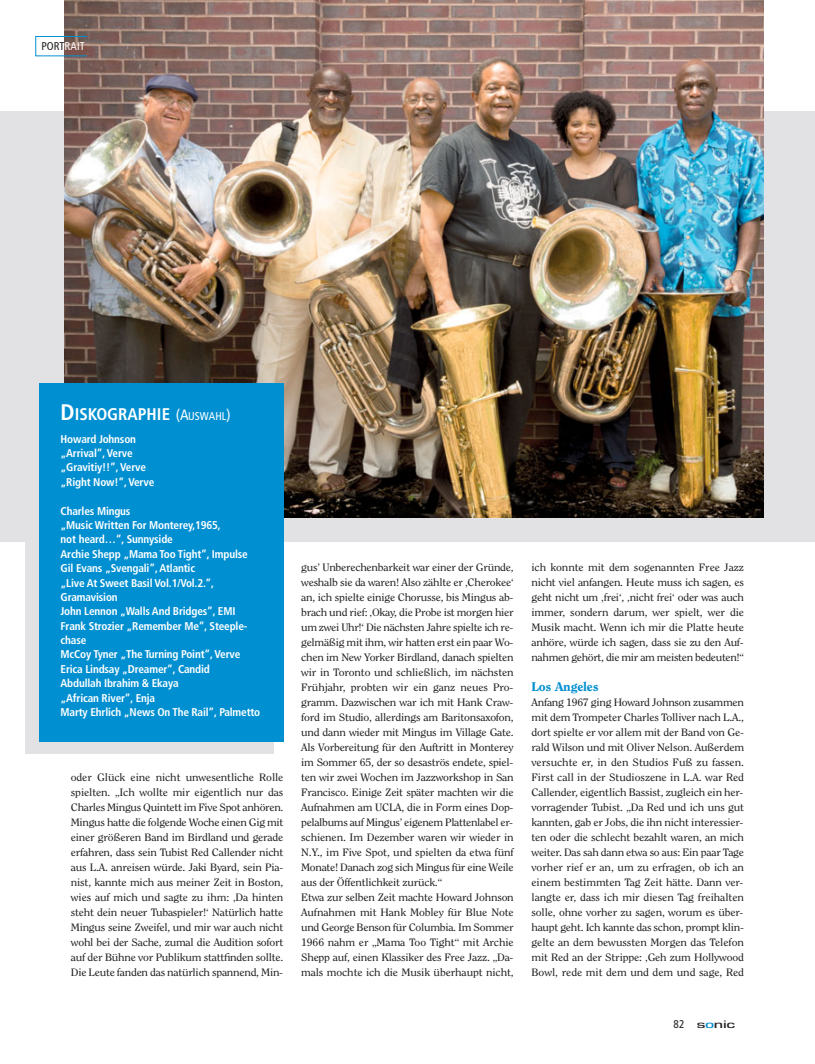
<style>
.page{position:relative;width:815px;height:1064px;background:#fff}
.page>*{position:absolute;margin:0;border:0;box-sizing:border-box;transform-origin:0 0}
.t1{font:700 condensed 16.88px "Frutiger LT Std";color:#fff}
.t2{font:800 12.5px "Clearface Std";letter-spacing:-.015em;color:#008fd1;scale:1.1 1}
.t3{font:700 condensed 11.25px/14.4px "Frutiger LT Std";letter-spacing:-.015em;color:#fff}
.t4{font:condensed 11.25px "Frutiger LT Std";letter-spacing:.01em;color:#231f20}
.t5{font:500 11.25px "Eurostile T";letter-spacing:-.02em;color:#231f20;scale:1.6 1}
.t6{font:10.62px/15px "Clearface Std";letter-spacing:-.02em;color:#231f20;text-align:justify;scale:1.1 1}
.s1{color:#fff}
.s2{font-size:22.5px}
.s3{font-weight:400;font-size:15px}
.s4{font-weight:400;font-size:11.25px}
.s5{font-family:"Frutiger LT Std";font-weight:400;font-stretch:condensed}
.s6{color:#008fd1}
</style>
<div class="page">
<div style="left:0;top:112px;width:815px;height:430px;background:#e2e2e5"></div>
<img style="left:64px;top:0;width:700px;height:518px">
<div style="left:25px;top:410px;width:248px;height:344px;background:#e2e2e5"></div>
<div style="left:39px;top:383px;width:245px;height:359px;background:#008fd1"></div>
<div style="left:35px;top:36px;width:52px;height:20px;border:1px solid #008fd1"></div>
<p class="t4" style="left:41px;top:39px;width:45px">PORT<span class="s1">RAIT</span></p>
<h1 class="t1" style="left:61px;top:405px;width:171px"><span class="s2">D</span>ISKOGRAPHIE <span class="s3">(A</span><span class="s4">USWAHL</span><span class="s3">)</span></h1>
<p class="t3" style="left:61px;top:432px;width:95px">Howard Johnson „Arrival”, Verve „Gravitiy!!”, Verve „Right Now!”, Verve</p>
<p class="t3" style="left:61px;top:504px;width:201px">Charles Mingus<br>„Music Written For Monterey,1965,<br>not heard…“, Sunnyside<br>Archie Shepp „Mama Too Tight”, Impulse<br>Gil Evans „Svengali”, Atlantic<br>„Live At Sweet Basil Vol.1/Vol.2.”,<br>Grama vision<br>John Lennon „Walls And Bridges”, EMI<br>Frank Strozier „Remember Me”, Steeple&shy;chase<br>McCoy Tyner „The Turning Point”, Verve<br>Erica Lindsay „Dreamer”, Candid<br>Abdullah Ibrahim &amp; Ekaya<br>„African River”, Enja<br>Marty Ehrlich „News On The Rail”, Palmetto</p>
<p class="t6" style="left:71px;top:770px;width:195px">oder Glück eine nicht unwesentliche Rolle spielten. „Ich wollte mir eigentlich nur das Charles Mingus Quintett im Five Spot anhören.<br>Mingus hatte die folgende Woche einen Gig mit einer größeren Band im Birdland und gerade erfahren, dass sein Tubist Red Callender nicht aus L.A. anreisen würde. Jaki Byard, sein Pia&shy;nist, kannte mich aus meiner Zeit in Boston, wies auf mich und sagte zu ihm: ‚Da hinten steht dein neuer Tubaspieler!‘ Natürlich hatte Mingus seine Zweifel, und mir war auch nicht wohl bei der Sache, zumal die Audition sofort auf der Bühne vor Publikum stattfinden sollte.<br>Die Leute fanden das natürlich spannend, Min-</p>
<p class="t6" style="left:301px;top:560px;width:195px;text-align:left">gus’ Unberechenbarkeit war einer der Gründe, weshalb sie da waren! Also zählte er ‚Cherokee‘ an, ich spielte einige Chorusse, bis Mingus ab&shy;brach und rief: ‚Okay, die Probe ist morgen hier um zwei Uhr!‘ Die nächsten Jahre spielte ich re&shy;gelmäßig mit ihm, wir hatten erst ein paar Wo&shy;chen im New Yorker Birdland, danach spielten wir in Toronto und schließlich, im nächsten Frühjahr, probten wir ein ganz neues Pro&shy;gramm. Dazwischen war ich mit Hank Craw&shy;ford im Studio, allerdings am Baritonsaxofon, und dann wieder mit Mingus im Village Gate.<br>Als Vorbereitung für den Auftritt in Monterey im Sommer 65, der so desaströs endete, spiel&shy;ten wir zwei Wochen im Jazzworkshop in San Francisco. Einige Zeit später machten wir die Aufnahmen am UCLA, die in Form eines Dop&shy;pelalbums auf Mingus’ eigenem Plattenlabel er&shy;schienen. Im Dezember waren wir wieder in N.Y., im Five Spot, und spielten da etwa fünf Monate! Danach zog sich Mingus für eine Weile aus der Öffentlichkeit zurück.“<br>Etwa zur selben Zeit machte Howard Johnson Aufnahmen mit Hank Mobley für Blue Note und George Benson für Columbia. Im Sommer 1966 nahm er „Mama Too Tight“ mit Archie Shepp auf, einen Klassiker des Free Jazz. „Da&shy;mals mochte ich die Musik überhaupt nicht,</p>
<p class="t6" style="left:531px;top:560px;width:195px">ich konnte mit dem sogenannten Free Jazz nicht viel anfangen. Heute muss ich sagen, es geht nicht um ‚frei‘, ‚nicht frei‘ oder was auch immer, sondern darum, wer spielt, wer die Musik macht. Wenn ich mir die Platte heute anhöre, würde ich sagen, dass sie zu den Auf&shy;nahmen gehört, die mir am meisten bedeuten!“</p>
<p class="t2" style="left:531px;top:679px;width:63px">Los Angeles</p>
<p class="t6" style="left:531px;top:695px;width:195px">Anfang 1967 ging Howard Johnson zusammen mit dem Trompeter Charles Tolliver nach L.A., dort spielte er vor allem mit der Band von Ge&shy;rald Wilson und mit Oliver Nelson. Außerdem versuchte er, in den Studios Fuß zu fassen.<br>First call in der Studioszene in L.A. war Red Callender, eigentlich Bassist, zugleich ein her&shy;vorragender Tubist. „Da Red und ich uns gut kannten, gab er Jobs, die ihn nicht interessier&shy;ten oder die schlecht bezahlt waren, an mich weiter. Das sah dann etwa so aus: Ein paar Tage vorher rief er an, um zu erfragen, ob ich an einem bestimmten Tag Zeit hätte. Dann ver&shy;langte er, dass ich mir diesen Tag freihalten solle, ohne vorher zu sagen, worum es über&shy;haupt geht. Ich kannte das schon, prompt klin&shy;gelte an dem bewussten Morgen das Telefon mit Red an der Strippe: ‚Geh zum Hollywood Bowl, rede mit dem und dem und sage, Red</p>
<p class="t5" style="left:674px;top:1018px;width:40px"><span class="s5">82</span> s<span class="s6">o</span>nic</p>
</div>
